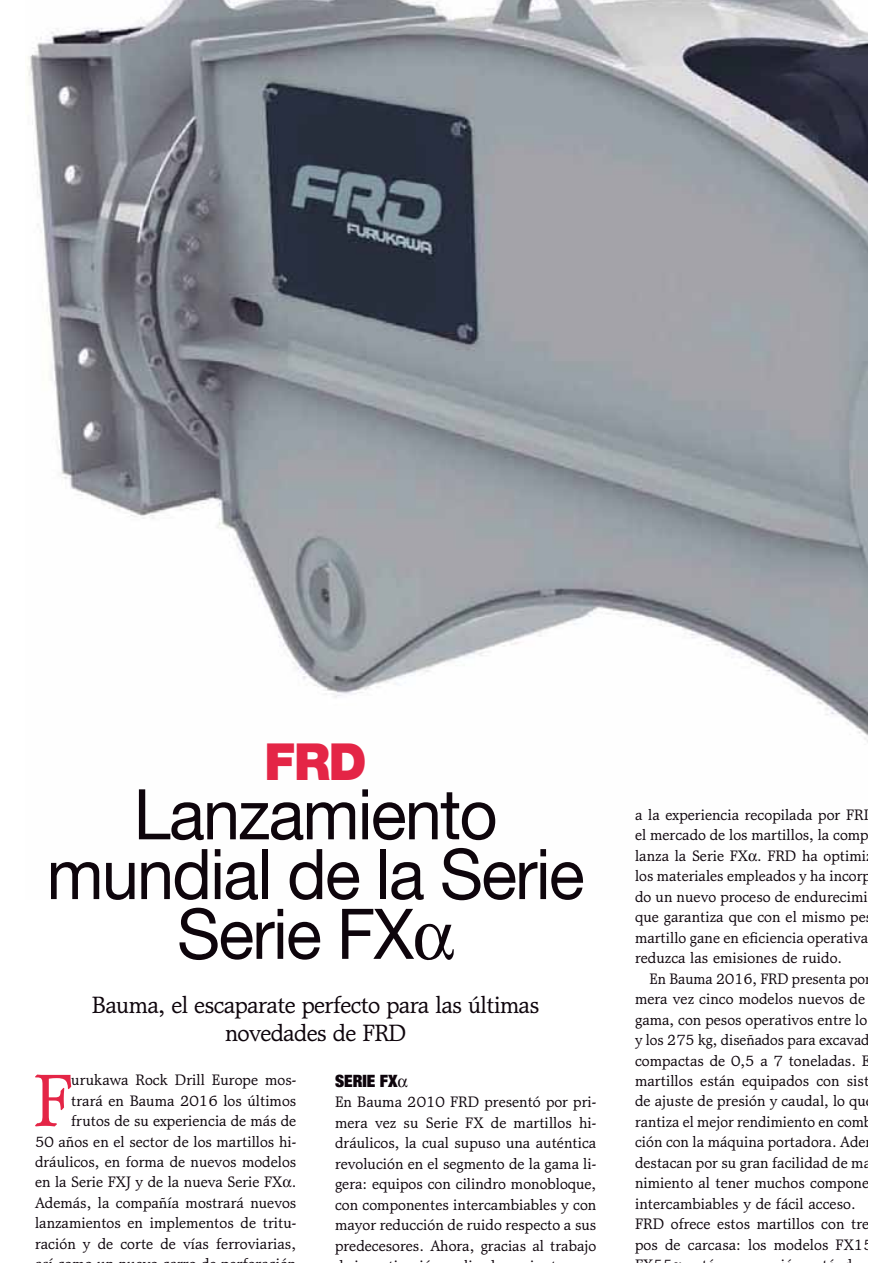
<style>
.page{position:relative;width:893px;height:1263px;background:#fff}
.page>*{position:absolute;margin:0;border:0;box-sizing:border-box;transform-origin:0 0}
.t1{font:75.15px "Matt Antique BT";color:#e42546;scale:.95 1}
.t2{font:70.05px/59.7px "Helvetica Neue";letter-spacing:-.025em;color:#0e050c;text-align:center;scale:.95 1}
.t3{font:900 51.15px "Helvetica Neue";color:#e42546;scale:.95 1}
.t4{font:23.85px/27.3px "Matt Antique BT";letter-spacing:-.03em;color:#0e050c;text-align:center;scale:.95 1}
.t5{font:900 expanded 17.1px "Helvetica Neue";color:#0e050c}
.t6{font:15.3px/20.5px "Matt Antique BT";color:#0e050c;text-align:right;scale:.95 1}
.t7{font:15.3px/20.5px "Matt Antique BT";color:#0e050c;scale:.92 1}
</style>
<div class="page">
<img style="left:27px;top:0;width:840px;height:740px">
<h3 class="t3" style="left:265px;top:743px;width:109px">FRD</h3>
<h2 class="t2" style="left:47px;top:791px;width:568px">Lanzamiento mundial de la Serie<br>Serie FX</h2>
<h3 class="t4" style="left:92px;top:994px;width:473px">Bauma, el escaparate perfecto para las últimas novedades de FRD</h3>
<p class="t6" style="left:35px;top:1071px;width:277px">urukawa Rock Drill Europe mos-<br>trará en Bauma 2016 los últimos frutos de su experiencia de más de<br>50 años en el sector de los martillos hi&shy;dráulicos, en forma de nuevos modelos en la Serie FXJ y de la nueva Serie FX .<br>Además, la compañía mostrará nuevos lanzamientos en implementos de tritu&shy;ración y de corte de vías ferroviarias,</p>
<h1 class="t1" style="left:33px;top:1072px;width:43px">F</h1>
<p class="t5" style="left:335px;top:1074px;width:64px">SERIE FX</p>
<p class="t6" style="left:335px;top:1093px;width:277px;text-align:justify">En Bauma 2010 FRD presentó por pri&shy;mera vez su Serie FX de martillos hi&shy;dráulicos, la cual supuso una auténtica revolución en el segmento de la gama li&shy;gera: equipos con cilindro monobloque, con componentes intercambiables y con mayor reducción de ruido respecto a sus predecesores. Ahora, gracias al trabajo</p>
<p class="t6" style="left:635px;top:806px;width:254px;text-align:left">a la experiencia recopilada por FRD el mercado de los martillos, la comp lanza la Serie FX . FRD ha optimiz los materiales empleados y ha incorp do un nuevo proceso de endurecimi que garantiza que con el mismo pes martillo gane en eficiencia operativa reduzca las emisiones de ruido.</p>
<p class="t7" style="left:635px;top:970px;width:265px;text-indent:15px">En Bauma 2016, FRD presenta por mera vez cinco modelos nuevos de gama, con pesos operativos entre lo y los 275 kg, diseñados para excavad compactas de 0,5 a 7 toneladas. E martillos están equipados con sist de ajuste de presión y caudal, lo que rantiza el mejor rendimiento en comb ción con la máquina portadora. Adem destacan por su gran facilidad de ma nimiento al tener muchos compone intercambiables y de fácil acceso.<br>FRD ofrece estos martillos con tre pos de carcasa: los modelos FX15</p>
</div>
